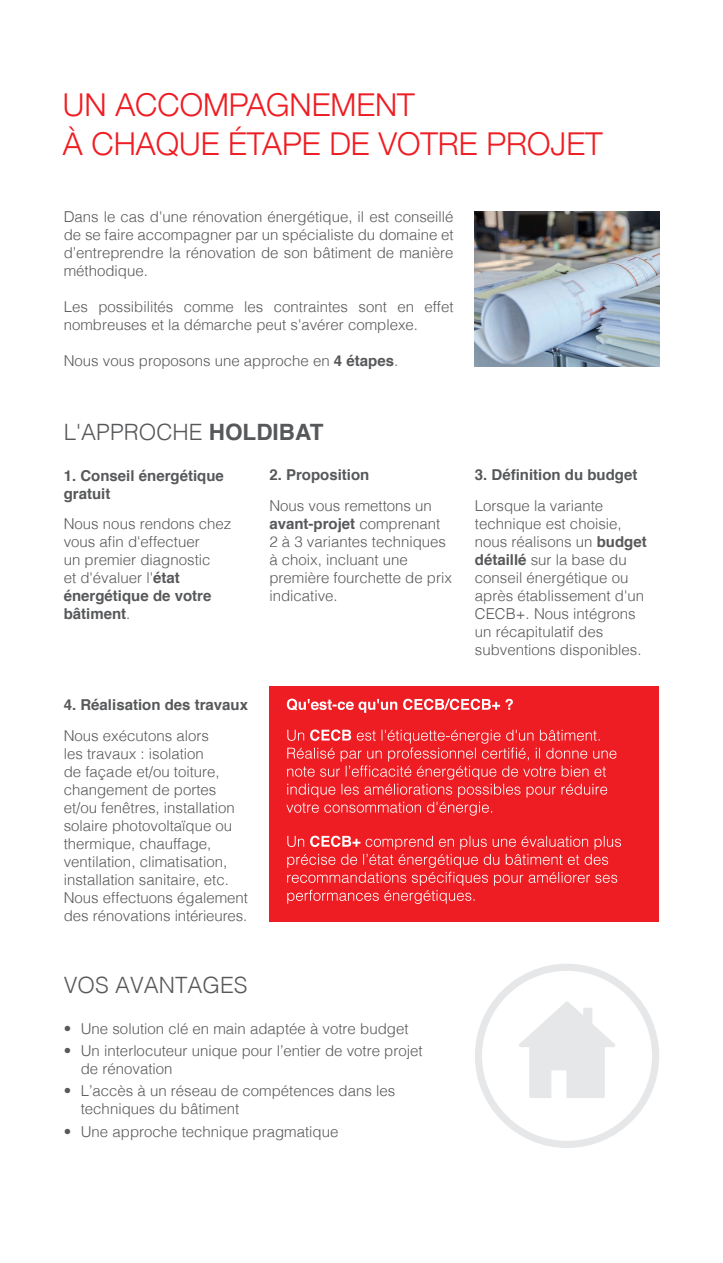
<style>
.page{position:relative;width:723px;height:1263px;background:#fff}
.page>*{position:absolute;margin:0;border:0;box-sizing:border-box;transform-origin:0 0}
.t1{font:300 31.5px/39px "Helvetica Neue";color:#ee1d23}
.t2{font:300 22.5px "Helvetica";color:#57585a}
.t3{font:300 15px/18px "Helvetica";color:#57585a}
.t4{font:700 15px/18px "Helvetica";color:#57585a}
.s1{font-weight:700}
</style>
<div class="page">
<img style="left:475px;top:211px;width:184px;height:155px">
<svg style="left:475px;top:964px;width:184px;height:184px"></svg>
<div style="left:551px;top:1070px;width:15px;height:29px;background:#fff"></div>
<div style="left:583px;top:1008px;width:9px;height:21px;background:#e6e7e9"></div>
<div style="left:269px;top:687px;width:390px;height:235px;background:#ee1d23"></div>
<svg style="left:287px;top:836px;width:334px;height:68px"></svg>
<svg style="left:286px;top:729px;width:330px;height:87px"></svg>
<svg style="left:287px;top:699px;width:226px;height:14px"></svg>
<h1 class="t1" style="left:63px;top:82px;width:541px">UN ACCOMPAGNEMENT<br>À CHAQUE ÉTAPE DE VOTRE PROJET</h1>
<p class="t3" style="left:64px;top:207px;width:391px;text-align:justify">Dans le cas d'une rénovation énergétique, il est conseillé de se faire accompagner par un spécialiste du domaine et d’entreprendre la rénovation de son bâtiment de manière méthodique.</p>
<p class="t3" style="left:64px;top:297px;width:391px">Les possibilités comme les contraintes sont en effet nombreuses et la démarche peut s'avérer complexe.</p>
<p class="t3" style="left:64px;top:351px;width:336px">Nous vous proposons une approche en <span class="s1">4 étapes</span>.</p>
<h2 class="t2" style="left:64px;top:412px;width:261px">L'APPROCHE <span class="s1">HOLDIBAT</span></h2>
<p class="t4" style="left:64px;top:467px;width:162px">1. Conseil énergétique gratuit</p>
<p class="t3" style="left:64px;top:514px;width:169px">Nous nous rendons chez vous afin d'effectuer<br>un premier diagnostic<br>et d'évaluer l'<span class="s1">état énergétique de votre bâtiment</span>.</p>
<p class="t4" style="left:269px;top:466px;width:102px">2. Proposition</p>
<p class="t3" style="left:269px;top:496px;width:184px">Nous vous remettons un <span class="s1">avant-projet</span> comprenant<br>2 à 3 variantes techniques à choix, incluant une première fourchette de prix indicative.</p>
<p class="t4" style="left:64px;top:696px;width:186px">4. Réalisation des travaux</p>
<p class="t3" style="left:64px;top:725px;width:186px">Nous exécutons alors<br>les travaux : isolation<br>de façade et/ou toiture, changement de portes et/ou fenêtres, installation solaire photovoltaïque ou thermique, chauffage, ventilation, climatisation, installation sanitaire, etc.<br>Nous effectuons également des rénovations intérieures.</p>
<h2 class="t2" style="left:64px;top:966px;width:185px">VOS AVANTAGES</h2>
<p class="t3" style="left:64px;top:1018px;width:346px">• Une solution clé en main adaptée à votre budget</p>
<p class="t3" style="left:81px;top:1041px;width:343px;text-indent:-17px">• Un interlocuteur unique pour l’entier de votre projet de rénovation</p>
<p class="t3" style="left:81px;top:1081px;width:316px;text-indent:-17px">• L’accès à un réseau de compétences dans les techniques du bâtiment</p>
<p class="t3" style="left:64px;top:1121px;width:276px">• Une approche technique pragmatique</p>
<p class="t4" style="left:475px;top:466px;width:164px">3. Définition du budget</p>
<p class="t3" style="left:475px;top:496px;width:173px">Lorsque la variante technique est choisie, nous réalisons un <span class="s1">budget détaillé</span> sur la base du conseil énergétique ou après établissement d'un<br>CECB+. Nous intégrons un récapitulatif des subventions disponibles.</p>
</div>
